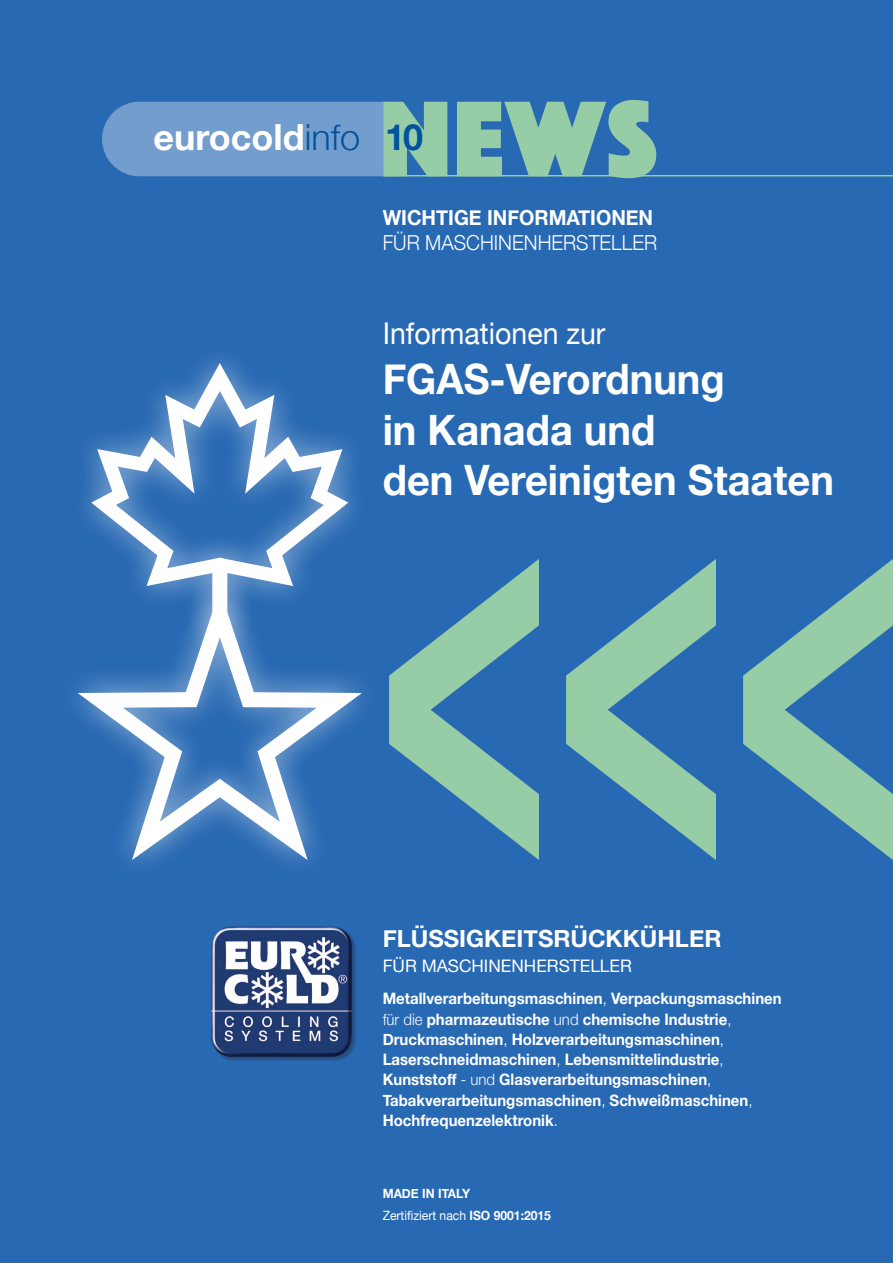
<style>
.page{position:relative;width:893px;height:1263px;background:#fff}
.page>*{position:absolute;margin:0;border:0;box-sizing:border-box;transform-origin:0 0}
.t1{font:700 41.85px/50.2px "Helvetica Neue";color:#fff;scale:.95 1}
.t2{font:700 36px "Helvetica Neue";color:#fff}
.t3{font:30px "Helvetica Neue";color:#fff;scale:.95 1}
.t4{font:700 23.7px "Helvetica Neue";color:#fff}
.t5{font:300 20.7px "Helvetica Neue";color:#fff;scale:.95 1}
.t6{font:700 20.7px "Helvetica Neue";color:#fff;scale:.95 1}
.t7{font:17.25px "Helvetica Neue";color:#fff}
.t8{font:700 15.75px/20.2px "Helvetica Neue";color:#fff;scale:.95 1}
.t9{font:12.75px "Helvetica Neue";color:#fff;scale:.95 1}
.t10{font:700 12.75px "Helvetica Neue";color:#fff;scale:.95 1}
.s1{font-weight:300;color:#0153a0}
.s2{color:#0153a0}
.s3{font-weight:300}
.s4{font-weight:700}
</style>
<div class="page">
<div style="left:0;top:0;width:892px;height:1263px;background:#2869b3"></div>
<div style="left:212px;top:927px;width:145px;height:134px;background:#231f20;opacity:.35"></div>
<img style="left:215px;top:927px;width:117px;height:8px">
<svg style="left:389px;top:559px;width:150px;height:301px"></svg>
<svg style="left:566px;top:559px;width:150px;height:301px"></svg>
<svg style="left:743px;top:559px;width:150px;height:301px"></svg>
<hr style="left:383px;top:175px;width:510px;height:1px;background:#96cca6">
<svg style="left:102px;top:100px;width:554px;height:78px"></svg>
<svg style="left:85px;top:359px;width:270px;height:209px"></svg>
<div style="left:55px;top:568px;width:329px;height:315px;background:#fff;opacity:.56"></div>
<svg style="left:55px;top:594px;width:329px;height:285px"></svg>
<div style="left:184px;top:534px;width:71px;height:128px;background:#fff;opacity:.56"></div>
<div style="left:212px;top:561px;width:15px;height:74px;background:#fff"></div>
<h2 class="t2" style="left:153px;top:109px;width:271px">eurocold<span class="s1">info</span> <span class="s2">10</span></h2>
<h3 class="t6" style="left:383px;top:201px;width:286px">WICHTIGE INFORMATIONEN</h3>
<h3 class="t5" style="left:383px;top:226px;width:290px">FÜR MASCHINENHERSTELLER</h3>
<h3 class="t3" style="left:383px;top:312px;width:236px">Informationen zur</h3>
<h1 class="t1" style="left:383px;top:355px;width:476px">FGAS-Verordnung<br>in Kanada und<br>den Vereinigten Staaten</h1>
<h3 class="t4" style="left:383px;top:919px;width:340px">FLÜSSIGKEITSRÜCKKÜHLER</h3>
<p class="t7" style="left:383px;top:953px;width:251px">FÜR MASCHINENHERSTELLER</p>
<p class="t8" style="left:383px;top:989px;width:421px">Metallverarbeitungsmaschinen<span class="s3">,</span> Verpackungsmaschinen <span class="s3">für die</span> pharmazeutische <span class="s3">und</span> chemische Industrie<span class="s3">, </span>Druckmaschinen<span class="s3">,</span> Holzverarbeitungsmaschinen<span class="s3">, </span>Laserschneidmaschinen<span class="s3">,</span> Lebensmittelindustrie<span class="s3">, </span>Kunststoff <span class="s3">- und</span> Glasverarbeitungsmaschinen<span class="s3">, </span>Tabakverarbeitungsmaschinen<span class="s3">,</span> Schweißmaschinen<span class="s3">, </span>Hochfrequenzelektronik<span class="s3">.</span></p>
<p class="t10" style="left:383px;top:1183px;width:94px">MADE IN ITALY</p>
<p class="t9" style="left:383px;top:1206px;width:179px">Zertifiziert nach <span class="s4">ISO 9001:2015</span></p>
</div>
